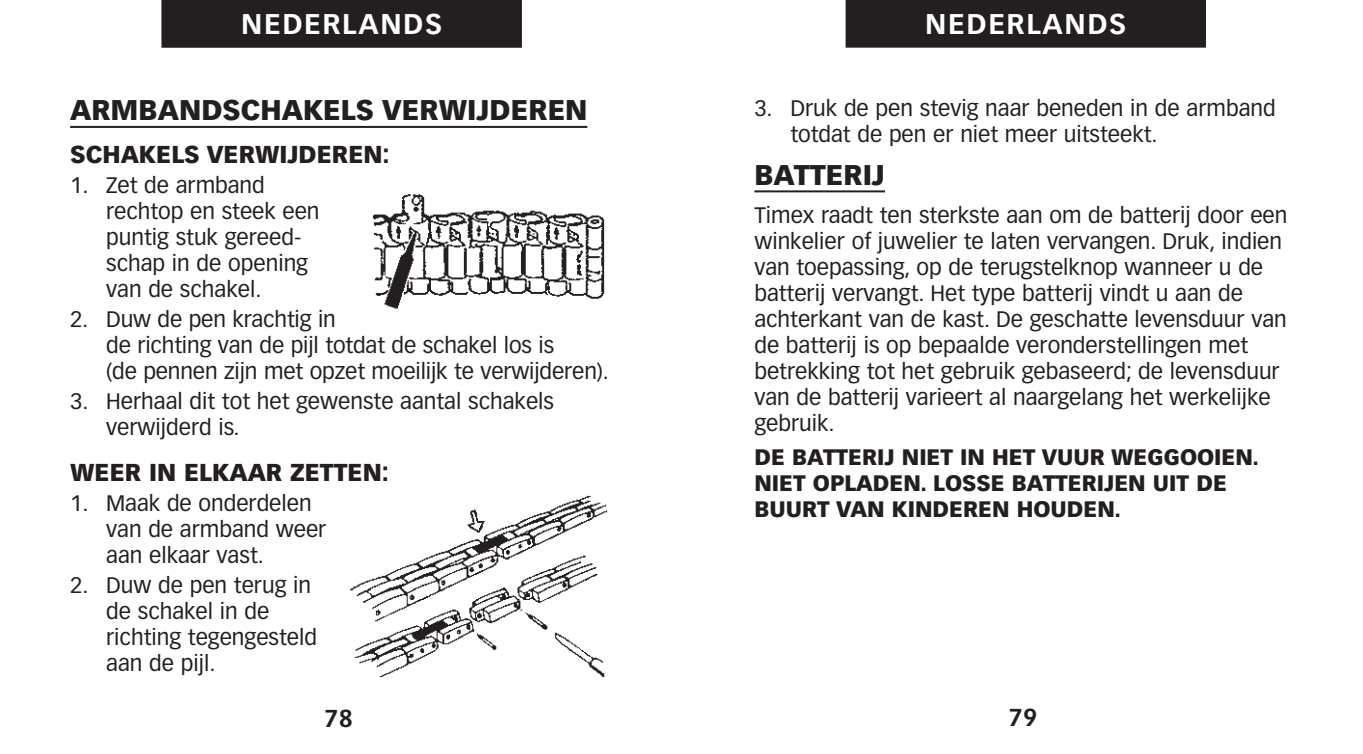
<style>
.page{position:relative;width:1363px;height:754px;background:#fff}
.page>*{position:absolute;margin:0;border:0;box-sizing:border-box;transform-origin:0 0}
.t1{font:900 28px "Vectora LH";color:#231f20}
.t2{font:700 28px "Vectora LH";letter-spacing:.06em;color:#fff}
.t3{font:900 24px "Vectora LH";color:#231f20}
.t4{font:700 24px "Vectora LH";color:#231f20}
.t5{font:22px/26px "Vectora LH";color:#231f20}
.t6{font:900 22px/26px "Vectora LH";color:#231f20}
</style>
<div class="page">
<hr style="left:754px;top:190px;width:131px;height:2px;background:#231f20">
<div style="left:845px;top:0;width:361px;height:47px;background:#231f20"></div>
<hr style="left:70px;top:126px;width:517px;height:2px;background:#231f20">
<div style="left:162px;top:0;width:360px;height:48px;background:#231f20"></div>
<img style="left:372px;top:194px;width:233px;height:115px">
<img style="left:350px;top:495px;width:258px;height:183px">
<p class="t2" style="left:241px;top:13px;width:203px">NEDERLANDS</p>
<p class="t1" style="left:70px;top:99px;width:519px">ARMBANDSCHAKELS VERWIJDEREN</p>
<p class="t3" style="left:70px;top:144px;width:321px">SCHAKELS VERWIJDEREN:</p>
<p class="t5" style="left:106px;top:172px;width:215px;text-indent:-36px">1. Zet de armband rechtop en steek een puntig stuk gereed&shy;schap in de opening van de schakel.</p>
<p class="t5" style="left:106px;top:306px;width:504px;text-indent:-36px">2. Duw de pen krachtig in<br>de richting van de pijl totdat de schakel los is<br>(de pennen zijn met opzet moeilijk te verwijderen).</p>
<p class="t5" style="left:106px;top:388px;width:449px;text-indent:-36px">3. Herhaal dit tot het gewenste aantal schakels verwijderd is.</p>
<p class="t3" style="left:70px;top:462px;width:320px">WEER IN ELKAAR ZETTEN:</p>
<p class="t5" style="left:106px;top:490px;width:222px;text-indent:-36px">1. Maak de onderdelen van de armband weer aan elkaar vast.</p>
<p class="t5" style="left:106px;top:572px;width:212px;text-indent:-36px">2. Duw de pen terug in de schakel in de richting tegengesteld aan de pijl.</p>
<p class="t4" style="left:325px;top:708px;width:30px">78</p>
<p class="t2" style="left:925px;top:12px;width:203px">NEDERLANDS</p>
<p class="t5" style="left:790px;top:95px;width:487px;text-indent:-36px">3. Druk de pen stevig naar beneden in de armband totdat de pen er niet meer uitsteekt.</p>
<p class="t1" style="left:754px;top:163px;width:132px">BATTERIJ</p>
<p class="t5" style="left:754px;top:202px;width:534px">Timex raadt ten sterkste aan om de batterij door een winkelier of juwelier te laten vervangen. Druk, indien van toepassing, op de terugstelknop wanneer u de batterij vervangt. Het type batterij vindt u aan de achterkant van de kast. De geschatte levensduur van de batterij is op bepaalde veronderstellingen met betrekking tot het gebruik gebaseerd; de levensduur van de batterij varieert al naargelang het werkelijke gebruik.</p>
<p class="t6" style="left:754px;top:446px;width:506px">DE BATTERIJ NIET IN HET VUUR WEGGOOIEN.<br>NIET OPLADEN. LOSSE BATTERIJEN UIT DE<br>BUURT VAN KINDEREN HOUDEN.</p>
<p class="t4" style="left:1009px;top:708px;width:30px">79</p>
</div>
